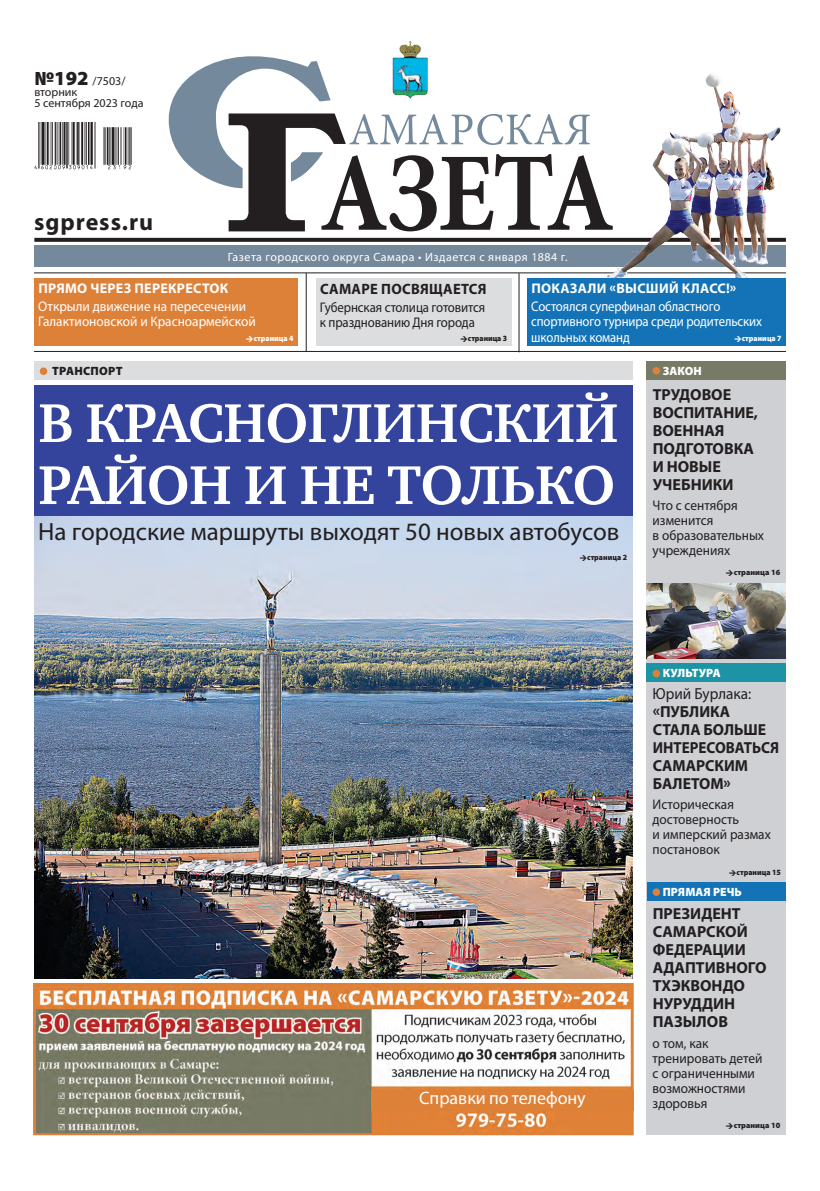
<style>
.page{position:relative;width:820px;height:1191px;background:#fff}
.page>*{position:absolute;margin:0;border:0;box-sizing:border-box;transform-origin:0 0}
.заголовок{font:700 56px/62px "Charter C";letter-spacing:-.01em;color:#fff}
.подзаголовок{font:25px "Myriad Pro";color:#231f20}
.t1{font:700 24px "Myriad Pro";letter-spacing:.04em;color:#231f20}
.ОФИЦИАЛКА_new__копия{font:18px "Myriad Pro";color:#fff}
.анонс_2_заголовок{font:700 16px/18px "Myriad Pro";color:#231f20}
.анонс_2_заголовок-2{font:700 15px "Myriad Pro";letter-spacing:.02em;color:#231f20}
.анонс_1_подзаголовок{font:14px/15px "Myriad Pro";color:#231f20;scale:.95 1}
.анонс_1_подзаголовок-2{font:14px/15.3px "Myriad Pro";letter-spacing:-.005em;color:#fff;scale:.91 1}
.анонс_2_заголовок-3{font:14px/15px "Myriad Pro";letter-spacing:-.005em;color:#231f20;scale:.95 1}
.анонс_1_подзаголовок-3{font:14px/15.3px "Myriad Pro";letter-spacing:-.005em;color:#fff;scale:.95 1}
.анонс_2_заголовок-4{font:14px/15.2px "Myriad Pro";letter-spacing:-.005em;color:#231f20;scale:.92 1}
.анонс_2_заголовок-5{font:700 14px "Myriad Pro";letter-spacing:.02em;color:#fff}
.t2{font:12px "Myriad Pro";letter-spacing:.04em;color:#fff}
.t3{font:12px/11px "Myriad Pro";color:#231f20}
.рубрика_на_плашке{font:900 12px "Myriad Pro";letter-spacing:.01em;color:#fff}
.надзаголовок_01{font:900 12px "Myriad Pro";letter-spacing:.02em;color:#231f20}
.анонс_1_подзаголовок-4{font:900 8px "Myriad Pro";color:#231f20}
.анонс_1_подзаголовок-5{font:900 8px "Myriad Pro";color:#231f20;scale:.95 1}
.анонс_1_подзаголовок-6{font:900 8px "Myriad Pro";color:#fff;scale:.95 1}
.анонс_2_заголовок-6{font:900 8px "Myriad Pro";letter-spacing:-.01em;color:#231f20;scale:.95 1}
.s1{font-weight:900;font-size:20px}
.s2{font-weight:400}
</style>
<div class="page">
<div style="left:34px;top:246px;width:751px;height:21px;background:#75899d"></div>
<div style="left:646px;top:361px;width:139px;height:773px;background:#ced0d3"></div>
<div style="left:646px;top:882px;width:139px;height:18px;background:#1373b6"></div>
<div style="left:652px;top:888px;width:7px;height:8px;background:#de8138;border-radius:50%"></div>
<hr style="left:34px;top:351px;width:751px;height:1px;background:#231f20">
<div style="left:315px;top:278px;width:196px;height:68px;background:#dcdddf"></div>
<div style="left:34px;top:361px;width:598px;height:19px;background:#dcdddf"></div>
<div style="left:40px;top:367px;width:7px;height:8px;background:#de8138;border-radius:50%"></div>
<hr style="left:305px;top:273px;width:1px;height:78px;background:#231f20">
<hr style="left:518px;top:273px;width:1px;height:79px;background:#231f20">
<svg style="left:34px;top:238px;width:560px;height:4px;background:#2c2829"></svg>
<img style="left:34px;top:122px;width:98px;height:48px">
<svg style="left:169px;top:41px;width:425px;height:190px"></svg>
<img style="left:34px;top:515px;width:598px;height:463px">
<div style="left:646px;top:663px;width:139px;height:19px;background:#1d94a5"></div>
<div style="left:652px;top:670px;width:7px;height:7px;background:#de8138;border-radius:50%"></div>
<div style="left:646px;top:361px;width:139px;height:18px;background:#777a65"></div>
<div style="left:652px;top:367px;width:7px;height:7px;background:#de8138;border-radius:50%"></div>
<div style="left:34px;top:385px;width:598px;height:130px;background:#34449c"></div>
<hr style="left:34px;top:272px;width:751px;height:1px;background:#231f20">
<img style="left:594px;top:73px;width:192px;height:213px">
<div style="left:527px;top:278px;width:258px;height:68px;background:#1373b6"></div>
<div style="left:34px;top:278px;width:264px;height:68px;background:#de8138"></div>
<img style="left:646px;top:583px;width:139px;height:76px">
<img style="left:36px;top:986px;width:594px;height:146px">
<div style="left:33px;top:983px;width:600px;height:152px;border:2px solid #de8138"></div>
<div style="left:371px;top:1090px;width:262px;height:21px;background:#de8138"></div>
<svg style="left:579px;top:555px;width:7px;height:6px"></svg>
<p class="t3" style="left:34px;top:75px;width:111px"><span class="s1">№192</span> /7503/ вторник<br>5 сентября 2023 года</p>
<p class="t1" style="left:34px;top:206px;width:120px">sgpress.ru</p>
<p class="t2" style="left:228px;top:249px;width:341px">Газета городского округа Самара • Издается с января 1884 г.</p>
<p class="анонс_2_заголовок-5" style="left:38px;top:279px;width:191px">ПРЯМО ЧЕРЕЗ ПЕРЕКРЕСТОК</p>
<p class="анонс_1_подзаголовок-3" style="left:38px;top:298px;width:230px">Открыли движение на пересечении<br>Галактионовской и Красноармейской</p>
<p class="анонс_1_подзаголовок-6" style="left:254px;top:333px;width:43px">страница 4</p>
<p class="анонс_2_заголовок-2" style="left:320px;top:279px;width:168px">САМАРЕ ПОСВЯЩАЕТСЯ</p>
<p class="анонс_2_заголовок-4" style="left:320px;top:299px;width:181px">Губернская столица готовится к празднованию Дня города</p>
<p class="анонс_2_заголовок-6" style="left:468px;top:333px;width:43px">страница 3</p>
<p class="анонс_2_заголовок-5" style="left:531px;top:279px;width:206px">ПОКАЗАЛИ «ВЫСШИЙ КЛАСС!»</p>
<p class="анонс_1_подзаголовок-2" style="left:531px;top:298px;width:255px">Состоялся суперфинал областного спортивного турнира среди родительских школьных команд</p>
<p class="анонс_1_подзаголовок-6" style="left:741px;top:333px;width:43px">страница 7</p>
<p class="надзаголовок_01" style="left:52px;top:364px;width:72px">ТРАНСПОРТ</p>
<p class="заголовок" style="left:38px;top:393px;width:581px">В КРАСНОГЛИНСКИЙ<br>РАЙОН И НЕ ТОЛЬКО</p>
<p class="подзаголовок" style="left:38px;top:516px;width:582px">На городские маршруты выходят 50 новых автобусов</p>
<p class="анонс_1_подзаголовок-5" style="left:587px;top:553px;width:43px">страница 2</p>
<p class="рубрика_на_плашке" style="left:662px;top:364px;width:41px">ЗАКОН</p>
<p class="анонс_2_заголовок" style="left:652px;top:385px;width:107px">ТРУДОВОЕ<br>ВОСПИТАНИЕ,<br>ВОЕННАЯ<br>ПОДГОТОВКА<br>И НОВЫЕ<br>УЧЕБНИКИ</p>
<p class="анонс_1_подзаголовок" style="left:652px;top:498px;width:119px">Что с сентября изменится<br>в образовательных учреждениях</p>
<p class="анонс_1_подзаголовок-4" style="left:733px;top:568px;width:48px">страница 16</p>
<p class="ОФИЦИАЛКА_new__копия" style="left:419px;top:1087px;width:168px">Справки по телефону</p>
<p class="рубрика_на_плашке" style="left:662px;top:666px;width:60px">КУЛЬТУРА</p>
<p class="анонс_2_заголовок" style="left:652px;top:683px;width:128px"><span class="s2">Юрий Бурлака: </span>«ПУБЛИКА<br>СТАЛА БОЛЬШЕ<br>ИНТЕРЕСОВАТЬСЯ<br>САМАРСКИМ<br>БАЛЕТОМ»</p>
<p class="анонс_1_подзаголовок" style="left:652px;top:797px;width:126px">Историческая достоверность<br>и имперский размах постановок</p>
<p class="анонс_1_подзаголовок-5" style="left:736px;top:867px;width:48px">страница 15</p>
<p class="рубрика_на_плашке" style="left:662px;top:885px;width:81px">ПРЯМАЯ РЕЧЬ</p>
<p class="анонс_2_заголовок" style="left:652px;top:904px;width:115px">ПРЕЗИДЕНТ<br>САМАРСКОЙ<br>ФЕДЕРАЦИИ<br>АДАПТИВНОГО<br>ТХЭКВОНДО<br>НУРУДДИН<br>ПАЗЫЛОВ</p>
<p class="анонс_2_заголовок-3" style="left:652px;top:1035px;width:117px">о том, как тренировать детей с ограниченными возможностями здоровья</p>
<p class="анонс_1_подзаголовок-4" style="left:733px;top:1120px;width:48px">страница 10</p>
</div>
